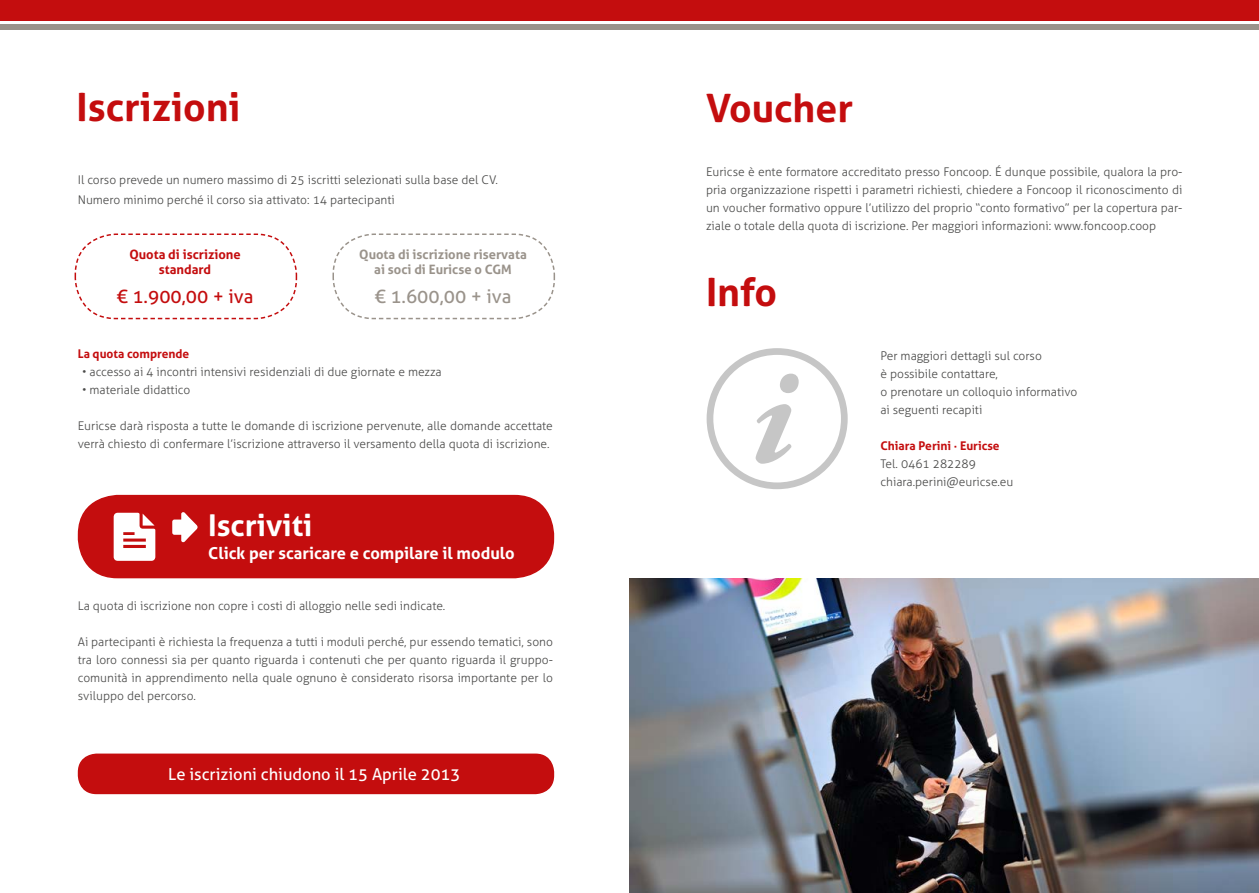
<style>
.page{position:relative;width:1259px;height:893px;background:#fff}
.page>*{position:absolute;margin:0;border:0;box-sizing:border-box;transform-origin:0 0}
.t1{font:700 39px "Aller";color:#c40d0e}
.t2{font:700 30px "Aller";color:#fff}
.t3{font:18.75px "Aller";color:#c40d0e}
.t4{font:18.75px "Aller";color:#9a938b}
.t5{font:700 16.5px "Aller";color:#fff}
.t6{font:16.5px "Aller";color:#fff}
.t7{font:700 12.9px/14.4px "Aller";color:#9a938b;text-align:center}
.t8{font:700 12.9px/14.4px "Aller";color:#c40d0e;text-align:center}
.t9{font:300 12px/18px "Aller";color:#4a4a49}
.t10{font:700 12px "Aller";color:#c40d0e}
</style>
<div class="page">
<div style="left:0;top:24px;width:1259px;height:5px;background:#9a938b"></div>
<div style="left:0;top:0;width:1259px;height:20px;background:#c40d0e"></div>
<svg style="left:74px;top:233px;width:224px;height:87px"></svg>
<svg style="left:332px;top:233px;width:224px;height:87px"></svg>
<div style="left:79px;top:754px;width:474px;height:39px;background:#c40d0e;border-radius:18px"></div>
<div style="left:78px;top:754px;width:476px;height:40px;border:2px solid #c40d0e;border-radius:18px"></div>
<img style="left:629px;top:578px;width:630px;height:315px">
<div style="left:706px;top:348px;width:141px;height:141px;border:7px solid #c6c6c6;border-radius:50%"></div>
<svg style="left:755px;top:374px;width:43px;height:90px"></svg>
<div style="left:79px;top:496px;width:474px;height:82px;background:#c40d0e;border-radius:39px"></div>
<div style="left:78px;top:495px;width:476px;height:83px;border:2px solid #c40d0e;border-radius:39px"></div>
<svg style="left:114px;top:513px;width:41px;height:48px;background:#f4d3d3"></svg>
<svg style="left:172px;top:512px;width:25px;height:30px"></svg>
<h1 class="t1" style="left:77px;top:83px;width:166px">Iscrizioni</h1>
<p class="t9" style="left:78px;top:170px;width:421px;line-height:19.5px">Il corso prevede un numero massimo di 25 iscritti selezionati sulla base del CV.<br>Numero minimo perché il corso sia attivato: 14 partecipanti</p>
<p class="t8" style="left:129px;top:248px;width:113px">Quota di iscrizione standard</p>
<h3 class="t3" style="left:117px;top:285px;width:138px">€ 1.900,00 + iva</h3>
<p class="t7" style="left:359px;top:248px;width:169px">Quota di iscrizione riservata ai soci di Euricse o CGM</p>
<h3 class="t4" style="left:375px;top:285px;width:138px">€ 1.600,00 + iva</h3>
<p class="t10" style="left:78px;top:347px;width:113px">La quota comprende</p>
<p class="t9" style="left:82px;top:363px;width:361px">• accesso ai 4 incontri intensivi residenziali di due giornate e mezza</p>
<p class="t9" style="left:82px;top:381px;width:110px">• materiale didattico</p>
<p class="t9" style="left:78px;top:417px;width:477px">Euricse darà risposta a tutte le domande di iscrizione pervenute, alle domande accettate verrà chiesto di confermare l’iscrizione attraverso il versamento della quota di iscrizione.</p>
<h2 class="t2" style="left:208px;top:507px;width:106px">Iscriviti</h2>
<h3 class="t5" style="left:208px;top:543px;width:308px">Click per scaricare e compilare il modulo</h3>
<p class="t9" style="left:78px;top:597px;width:369px">La quota di iscrizione non copre i costi di alloggio nelle sedi indicate.</p>
<p class="t9" style="left:78px;top:633px;width:477px;text-align:justify">Ai partecipanti è richiesta la frequenza a tutti i moduli perché, pur essendo tematici, sono tra loro connessi sia per quanto riguarda i contenuti che per quanto riguarda il gruppo&shy;comunità in apprendimento nella quale ognuno è considerato risorsa importante per lo sviluppo del percorso.</p>
<h3 class="t6" style="left:168px;top:764px;width:294px">Le iscrizioni chiudono il 15 Aprile 2013</h3>
<h1 class="t1" style="left:706px;top:84px;width:148px">Voucher</h1>
<p class="t9" style="left:706px;top:163px;width:478px;text-align:justify">Euricse è ente formatore accreditato presso Foncoop. É dunque possibile, qualora la pro&shy;pria organizzazione rispetti i parametri richiesti, chiedere a Foncoop il riconoscimento di un voucher formativo oppure l’utilizzo del proprio “conto formativo” per la copertura par&shy;ziale o totale della quota di iscrizione. Per maggiori informazioni: www.foncoop.coop</p>
<h1 class="t1" style="left:706px;top:268px;width:72px">Info</h1>
<p class="t9" style="left:880px;top:347px;width:198px">Per maggiori dettagli sul corso<br>è possibile contattare,<br>o prenotare un colloquio informativo ai seguenti recapiti</p>
<p class="t10" style="left:880px;top:439px;width:121px">Chiara Perini · Euricse</p>
<p class="t9" style="left:880px;top:455px;width:135px">Tel. 0461 282289 chiara.perini@euricse.eu</p>
</div>
